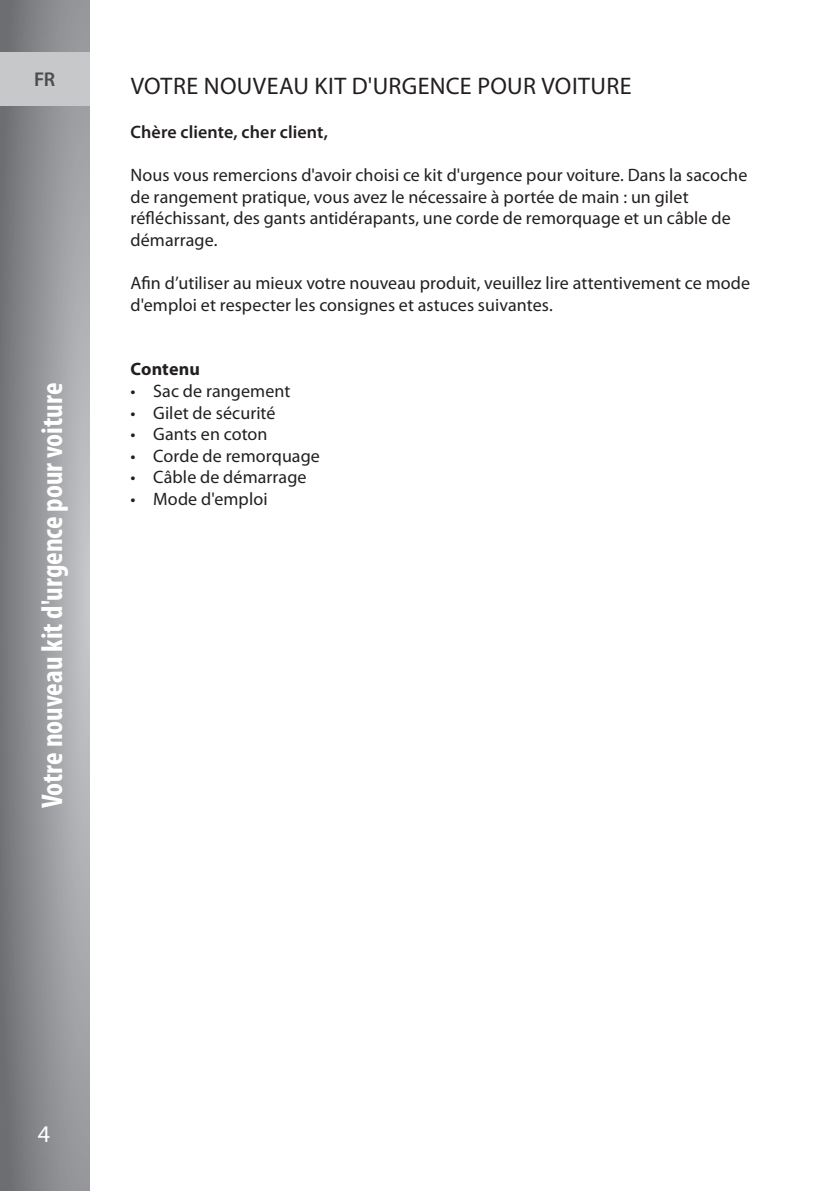
<style>
.page{position:relative;width:840px;height:1191px;background:#fff}
.page>*{position:absolute;margin:0;border:0;box-sizing:border-box;transform-origin:0 0}
.t1{font:700 condensed 30px "Myriad Pro";color:#fff}
.t2{font:24px "Myriad Pro";letter-spacing:.015em;color:#231f20}
.t3{font:24px "Myriad Pro";color:#fff}
.t4{font:600 20px "Myriad Pro";color:#4b4c4d}
.t5{font:18px/21.6px "Myriad Pro";letter-spacing:.005em;color:#231f20}
.t6{font:600 18px "Myriad Pro";letter-spacing:.005em;color:#231f20}
.t7{font:700 18px "Myriad Pro";letter-spacing:.005em;color:#231f20}
</style>
<div class="page">
<svg style="left:0;top:0;width:89px;height:1191px;background:#929497"></svg>
<div style="left:0;top:52px;width:89px;height:54px;background:#c7c8ca"></div>
<p class="t4" style="left:34px;top:67px;width:23px">FR</p>
<h1 class="t1" style="left:33px;top:808px;width:427px;rotate:-90deg">Votre nouveau kit d'urgence pour voiture</h1>
<h2 class="t2" style="left:131px;top:72px;width:502px">VOTRE NOUVEAU KIT D'URGENCE POUR VOITURE</h2>
<p class="t6" style="left:130px;top:120px;width:199px">Chère cliente, cher client,</p>
<p class="t5" style="left:130px;top:164px;width:618px">Nous vous remercions d'avoir choisi ce kit d'urgence pour voiture. Dans la sacoche de rangement pratique, vous avez le nécessaire à portée de main : un gilet réfléchissant, des gants antidérapants, une corde de remorquage et un câble de démarrage.</p>
<p class="t5" style="left:130px;top:272px;width:621px">Afin d’utiliser au mieux votre nouveau produit, veuillez lire attentivement ce mode d'emploi et respecter les consignes et astuces suivantes.</p>
<p class="t7" style="left:130px;top:357px;width:71px">Contenu</p>
<p class="t5" style="left:130px;top:380px;width:161px">• Sac de rangement</p>
<p class="t5" style="left:130px;top:401px;width:146px">• Gilet de sécurité</p>
<p class="t5" style="left:130px;top:423px;width:138px">• Gants en coton</p>
<p class="t5" style="left:130px;top:445px;width:191px">• Corde de remorquage</p>
<p class="t5" style="left:130px;top:466px;width:177px">• Câble de démarrage</p>
<p class="t5" style="left:130px;top:488px;width:138px">• Mode d'emploi</p>
<h2 class="t3" style="left:38px;top:1119px;width:14px">4</h2>
</div>
